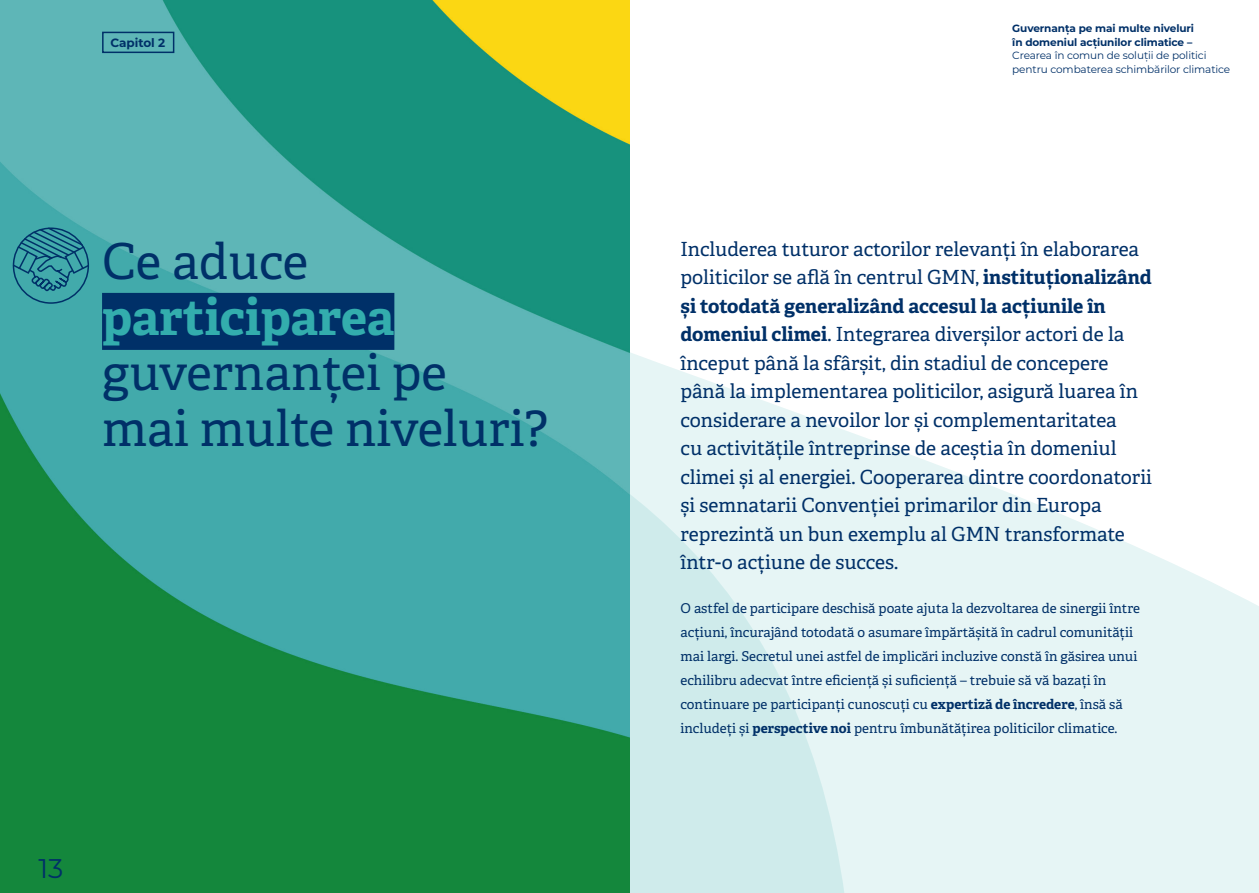
<style>
.page{position:relative;width:1259px;height:893px;background:#fff}
.page>*{position:absolute;margin:0;border:0;box-sizing:border-box;transform-origin:0 0}
.t1{font:49.5px/55.5px "Adelle PE";color:#003068}
.t2{font:27px "Montserrat";color:#003068}
.t3{font:19.5px/28.5px "Adelle PE";color:#003068}
.t4{font:13.5px/24px "Adelle PE";color:#003068}
.t5{font:700 12px "Montserrat";color:#003068}
.t6{font:10.5px/13.5px "Montserrat";letter-spacing:-.01em;color:#003068}
.t7{font:700 10.5px/13.5px "Montserrat";letter-spacing:-.01em;color:#003068}
.s1{font-weight:700;color:#33adad}
.s2{font-weight:700}
</style>
<div class="page">
<svg style="left:864px;top:437px;width:395px;height:456px;fill:#e6f5f5"></svg>
<svg style="left:630px;top:352px;width:234px;height:541px;background:#ddf1f1"></svg>
<img style="left:0;top:0;width:630px;height:893px">
<svg style="left:12px;top:226px;width:78px;height:67px;background:#338e9b"></svg>
<div style="left:102px;top:293px;width:292px;height:57px;background:#003068"></div>
<div style="left:102px;top:32px;width:72px;height:21px;border:2px solid #003068"></div>
<p class="t5" style="left:110px;top:34px;width:57px">Capitol 2</p>
<p class="t1" style="left:102px;top:232px;width:447px">Ce aduce <span class="s1">participarea </span>guvernanței pe<br>mai multe niveluri?</p>
<p class="t2" style="left:39px;top:849px;width:26px">13</p>
<p class="t7" style="left:1012px;top:21px;width:183px">Guvernanța pe mai multe niveluri în domeniul acțiunilor climatice –</p>
<p class="t6" style="left:1012px;top:49px;width:219px">Crearea în comun de soluții de politici pentru combaterea schimbărilor climatice</p>
<p class="t3" style="left:680px;top:234px;width:473px">Includerea tuturor actorilor relevanți în elaborarea politicilor se află în centrul GMN, <span class="s2">instituționalizând și totodată generalizând accesul la acțiunile în domeniul climei</span>. Integrarea diverșilor actori de la început până la sfârșit, din stadiul de concepere până la implementarea politicilor, asigură luarea în considerare a nevoilor lor și complementaritatea<br>cu activitățile întreprinse de aceștia în domeniul climei și al energiei. Cooperarea dintre coordonatorii și semnatarii Convenției primarilor din Europa reprezintă un bun exemplu al GMN transformate într-o acțiune de succes.</p>
<p class="t4" style="left:680px;top:596px;width:461px">O astfel de participare deschisă poate ajuta la dezvoltarea de sinergii între acțiuni, încurajând totodată o asumare împărtășită în cadrul comunității mai largi. Secretul unei astfel de implicări incluzive constă în găsirea unui echilibru adecvat între eficiență și suficiență – trebuie să vă bazați în continuare pe participanți cunoscuți cu <span class="s2">expertiză de încredere</span>, însă să includeți și <span class="s2">perspective noi</span> pentru îmbunătățirea politicilor climatice.</p>
</div>
